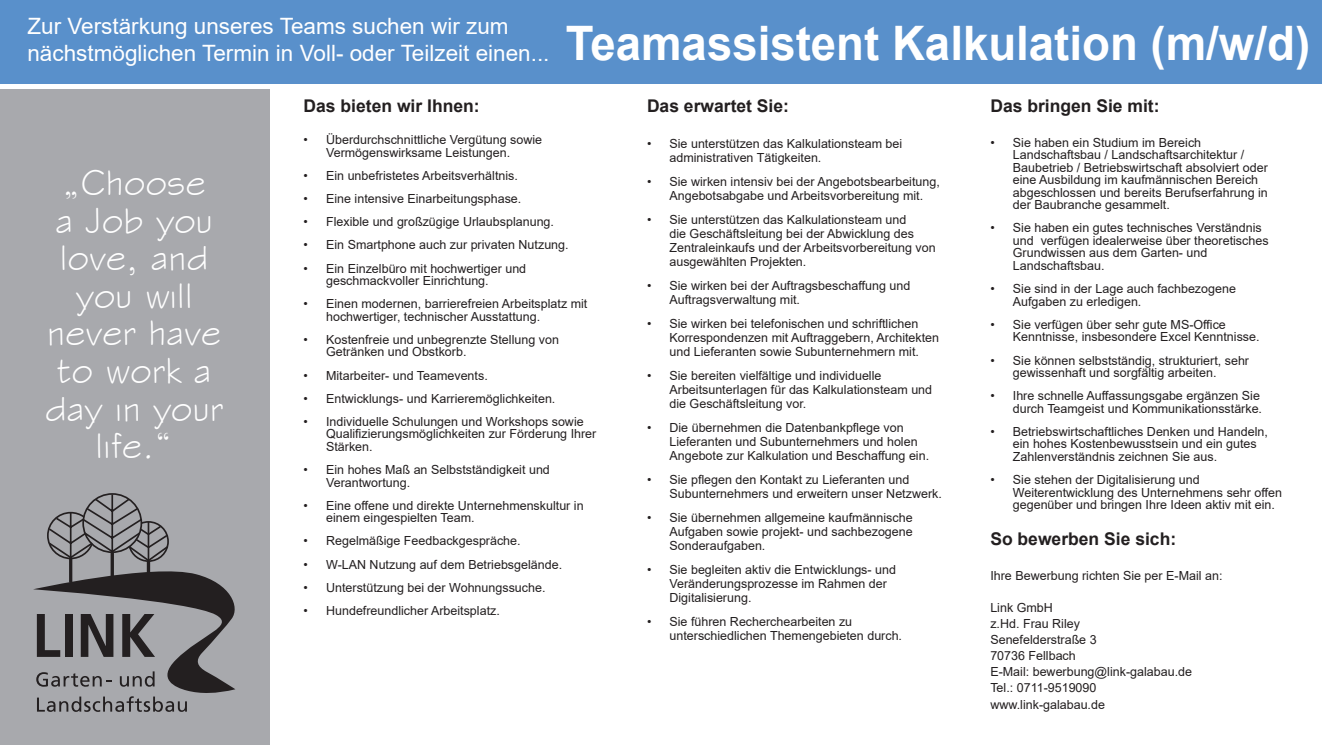
<style>
.page{position:relative;width:1322px;height:745px;background:#fff}
.page>*{position:absolute;margin:0;border:0;box-sizing:border-box;transform-origin:0 0}
.t1{font:700 47.5px "Arial";color:#fff;scale:.96 1}
.t2{font:37.5px/37.5px "Stylus BT";color:#fff;text-align:center}
.t3{font:22.5px/27px "Arial";color:#fff}
.t4{font:700 17.5px "Arial";color:#231f20}
.t5{font:12.5px/12.5px "Arial";color:#231f20}
</style>
<div class="page">
<div style="left:0;top:0;width:1322px;height:84px;background:#5990cb"></div>
<div style="left:0;top:90px;width:269px;height:654px;background:#a8a9ad"></div>
<svg style="left:33px;top:493px;width:202px;height:218px"></svg>
<p class="t3" style="left:27px;top:12px;width:523px">Zur Verstärkung unseres Teams suchen wir zum nächstmöglichen Termin in Voll- oder Teilzeit einen...</p>
<p class="t1" style="left:566px;top:10px;width:777px">Teamassistent Kalkulation (m/w/d)</p>
<p class="t4" style="left:647px;top:93px;width:143px">Das erwartet Sie:</p>
<p class="t5" style="left:669px;top:136px;width:234px;line-height:13.8px;text-indent:-22px">• Sie unterstützen das Kalkulationsteam bei administrativen Tätigkeiten.</p>
<p class="t5" style="left:647px;top:175px;width:294px;line-height:13.8px;text-align:center">• Sie wirken intensiv bei der Angebotsbearbeitung,<br>Angebotsabgabe und Arbeitsvorbereitung mit.</p>
<p class="t5" style="left:669px;top:213px;width:268px;line-height:13.8px;text-indent:-22px">• Sie unterstützen das Kalkulationsteam und<br>die Geschäftsleitung bei der Abwicklung des Zentraleinkaufs und der Arbeitsvorbereitung von ausgewählten Projekten.</p>
<p class="t5" style="left:669px;top:278px;width:242px;line-height:13.8px;text-indent:-22px">• Sie wirken bei der Auftragsbeschaffung und<br>Auftragsverwaltung mit.</p>
<p class="t5" style="left:669px;top:316px;width:271px;line-height:13.8px;text-indent:-22px">• Sie wirken bei telefonischen und schriftlichen<br>Korrespondenzen mit Auftraggebern, Architekten und Lieferanten sowie Subunternehmern mit.</p>
<p class="t5" style="left:669px;top:368px;width:264px;line-height:13.8px;text-indent:-22px">• Sie bereiten vielfältige und individuelle<br>Arbeitsunterlagen für das Kalkulationsteam und die Geschäftsleitung vor.</p>
<p class="t5" style="left:669px;top:420px;width:261px;line-height:13.8px;text-indent:-22px">• Die übernehmen die Datenbankpflege von<br>Lieferanten und Subunternehmers und holen<br>Angebote zur Kalkulation und Beschaffung ein.</p>
<p class="t5" style="left:669px;top:472px;width:274px;line-height:13.8px;text-indent:-22px">• Sie pflegen den Kontakt zu Lieferanten und<br>Subunternehmers und erweitern unser Netzwerk.</p>
<p class="t5" style="left:669px;top:510px;width:245px;line-height:13.8px;text-align:justify;text-indent:-22px">• Sie übernehmen allgemeine kaufmännische Aufgaben sowie projekt- und sachbezogene Sonderaufgaben.</p>
<p class="t5" style="left:669px;top:562px;width:228px;line-height:13.8px;text-indent:-22px">• Sie begleiten aktiv die Entwicklungs- und<br>Veränderungsprozesse im Rahmen der<br>Digitalisierung.</p>
<p class="t5" style="left:669px;top:614px;width:234px;line-height:13.8px;text-indent:-22px">• Sie führen Recherchearbeiten zu unterschiedlichen Themengebieten durch.</p>
<p class="t4" style="left:990px;top:93px;width:171px">Das bringen Sie mit:</p>
<p class="t5" style="left:1013px;top:136px;width:256px;text-indent:-22px">• Sie haben ein Studium im Bereich Landschaftsbau / Landschaftsarchitektur / Baubetrieb / Betriebswirtschaft absolviert oder eine Ausbildung im kaufmännischen Bereich abgeschlossen und bereits Berufserfahrung in der Baubranche gesammelt.</p>
<p class="t5" style="left:1013px;top:221px;width:257px;text-indent:-22px">• Sie haben ein gutes technisches Verständnis und verfügen idealerweise über theoretisches Grundwissen aus dem Garten- und Landschaftsbau.</p>
<p class="t5" style="left:1013px;top:282px;width:225px;text-indent:-22px">• Sie sind in der Lage auch fachbezogene<br>Aufgaben zu erledigen.</p>
<p class="t5" style="left:1013px;top:318px;width:248px;text-indent:-22px">• Sie verfügen über sehr gute MS-Office<br>Kenntnisse, insbesondere Excel Kenntnisse.</p>
<p class="t5" style="left:1013px;top:353px;width:238px;text-indent:-22px">• Sie können selbstständig, strukturiert, sehr gewissenhaft und sorgfältig arbeiten.</p>
<p class="t5" style="left:990px;top:389px;width:273px;text-align:right">• Ihre schnelle Auffassungsgabe ergänzen Sie durch Teamgeist und Kommunikationsstärke.</p>
<p class="t5" style="left:1013px;top:425px;width:256px;text-indent:-22px">• Betriebswirtschaftliches Denken und Handeln, ein hohes Kostenbewusstsein und ein gutes<br>Zahlenverständnis zeichnen Sie aus.</p>
<p class="t5" style="left:1013px;top:473px;width:271px;text-indent:-22px">• Sie stehen der Digitalisierung und<br>Weiterentwicklung des Unternehmens sehr offen gegenüber und bringen Ihre Ideen aktiv mit ein.</p>
<p class="t4" style="left:990px;top:526px;width:187px">So bewerben Sie sich:</p>
<p class="t5" style="left:990px;top:569px;width:234px">Ihre Bewerbung richten Sie per E-Mail an:</p>
<p class="t5" style="left:990px;top:601px;width:64px">Link GmbH</p>
<p class="t5" style="left:990px;top:617px;width:91px">z.Hd. Frau Riley</p>
<p class="t5" style="left:990px;top:633px;width:108px">Senefelderstraße 3</p>
<p class="t5" style="left:990px;top:649px;width:87px">70736 Fellbach</p>
<p class="t5" style="left:990px;top:665px;width:203px">E-Mail: bewerbung@link-galabau.de</p>
<p class="t5" style="left:990px;top:681px;width:108px">Tel.: 0711-9519090</p>
<p class="t5" style="left:990px;top:697px;width:116px">www.link-galabau.de</p>
<p class="t4" style="left:304px;top:93px;width:178px">Das bieten wir Ihnen:</p>
<p class="t5" style="left:326px;top:133px;width:218px;text-indent:-22px">• Überdurchschnittliche Vergütung sowie<br>Vermögenswirksame Leistungen.</p>
<p class="t5" style="left:304px;top:169px;width:216px">• Ein unbefristetes Arbeitsverhältnis.</p>
<p class="t5" style="left:304px;top:192px;width:219px">• Eine intensive Einarbeitungsphase.</p>
<p class="t5" style="left:304px;top:215px;width:252px">• Flexible und großzügige Urlaubsplanung.</p>
<p class="t5" style="left:304px;top:238px;width:266px">• Ein Smartphone auch zur privaten Nutzung.</p>
<p class="t5" style="left:326px;top:261px;width:202px;text-indent:-22px">• Ein Einzelbüro mit hochwertiger und geschmackvoller Einrichtung.</p>
<p class="t5" style="left:326px;top:297px;width:263px;text-indent:-22px">• Einen modernen, barrierefreien Arbeitsplatz mit hochwertiger, technischer Ausstattung.</p>
<p class="t5" style="left:326px;top:333px;width:234px;text-indent:-22px">• Kostenfreie und unbegrenzte Stellung von<br>Getränken und Obstkorb.</p>
<p class="t5" style="left:304px;top:368px;width:186px">• Mitarbeiter- und Teamevents.</p>
<p class="t5" style="left:304px;top:391px;width:253px">• Entwicklungs- und Karrieremöglichkeiten.</p>
<p class="t5" style="left:326px;top:415px;width:272px;text-indent:-22px">• Individuelle Schulungen und Workshops sowie<br>Qualifizierungsmöglichkeiten zur Förderung Ihrer<br>Stärken.</p>
<p class="t5" style="left:326px;top:463px;width:225px;text-indent:-22px">• Ein hohes Maß an Selbstständigkeit und<br>Verantwortung.</p>
<p class="t5" style="left:326px;top:498px;width:259px;text-indent:-22px">• Eine offene und direkte Unternehmenskultur in einem eingespielten Team.</p>
<p class="t5" style="left:304px;top:534px;width:219px">• Regelmäßige Feedbackgespräche.</p>
<p class="t5" style="left:304px;top:557px;width:260px">• W-LAN Nutzung auf dem Betriebsgelände.</p>
<p class="t5" style="left:304px;top:580px;width:243px">• Unterstützung bei der Wohnungssuche.</p>
<p class="t5" style="left:304px;top:603px;width:198px">• Hundefreundlicher Arbeitsplatz.</p>
<p class="t2" style="left:45px;top:164px;width:180px">„Choose<br>a Job you love, and you will never have to work a day in your life.“</p>
</div>
